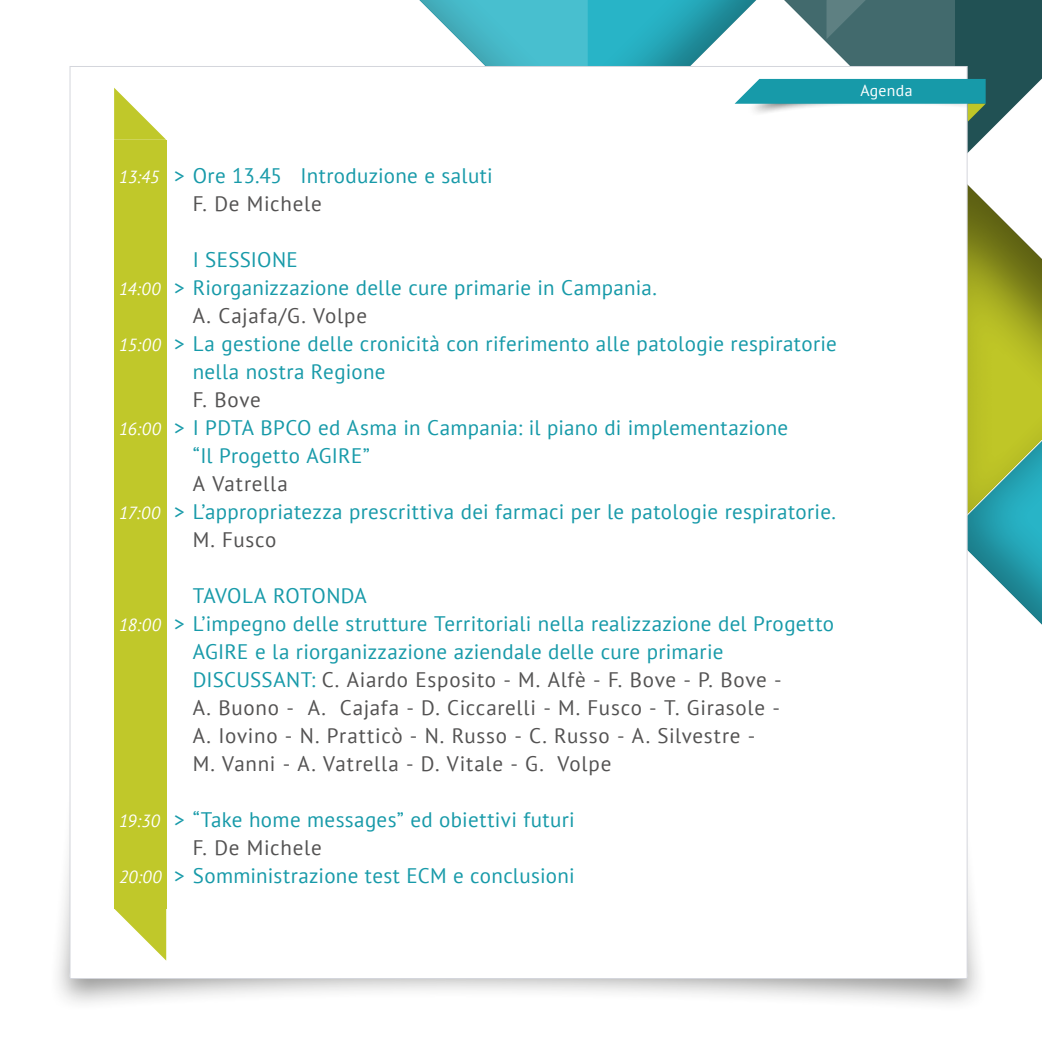
<style>
.page{position:relative;width:1042px;height:1042px;background:#fff}
.page>*{position:absolute;margin:0;border:0;box-sizing:border-box;transform-origin:0 0}
.t1{font:21px/28px "PT Sans";letter-spacing:.015em;color:#179aa9}
.t2{font:21px "PT Sans";letter-spacing:.035em;color:#535252}
.t3{font:italic 17.5px "PT Sans";color:#fff}
.t4{font:15.75px "PT Sans";letter-spacing:.02em;color:#fff}
.s1{color:#179aa9}
</style>
<div class="page">
<svg style="left:588px;top:0;width:146px;height:66px;fill:#27b0c3"></svg>
<svg style="left:419px;top:0;width:169px;height:66px"></svg>
<div style="left:48px;top:771px;width:940px;height:241px;background:#1d1d1b;opacity:.47"></div>
<div style="left:70px;top:66px;width:897px;height:913px;background:#fff;border:1px solid #d4d6dc"></div>
<svg style="left:734px;top:0;width:308px;height:720px"></svg>
<svg style="left:114px;top:908px;width:52px;height:52px"></svg>
<svg style="left:114px;top:88px;width:52px;height:52px"></svg>
<div style="left:114px;top:140px;width:52px;height:768px;background:#c0c82a"></div>
<p class="t4" style="left:860px;top:81px;width:53px">Agenda</p>
<p class="t3" style="left:119px;top:166px;width:42px">13:45</p>
<p class="t1" style="left:174px;top:161px;width:320px">&gt; Ore 13.45 Introduzione e saluti</p>
<p class="t2" style="left:193px;top:190px;width:130px">F. De Michele</p>
<p class="t3" style="left:119px;top:278px;width:43px">14:00</p>
<p class="t3" style="left:119px;top:334px;width:43px">15:00</p>
<p class="t3" style="left:119px;top:418px;width:43px">16:00</p>
<p class="t3" style="left:119px;top:502px;width:43px">17:00</p>
<p class="t1" style="left:174px;top:245px;width:484px;text-indent:19px">I SESSIONE<br>&gt; Riorganizzazione delle cure primarie in Campania.</p>
<p class="t2" style="left:193px;top:302px;width:176px">A. Cajafa/G. Volpe</p>
<p class="t1" style="left:193px;top:329px;width:645px;text-indent:-19px">&gt; La gestione delle cronicità con riferimento alle patologie respiratorie nella nostra Regione</p>
<p class="t2" style="left:193px;top:386px;width:70px">F. Bove</p>
<p class="t1" style="left:193px;top:413px;width:597px;text-indent:-19px">&gt; I PDTA BPCO ed Asma in Campania: il piano di implementazione “Il Progetto AGIRE”</p>
<p class="t2" style="left:193px;top:470px;width:97px">A Vatrella</p>
<p class="t1" style="left:174px;top:497px;width:663px">&gt; L’appropriatezza prescrittiva dei farmaci per le patologie respiratorie.</p>
<p class="t2" style="left:193px;top:526px;width:85px">M. Fusco</p>
<p class="t3" style="left:119px;top:614px;width:43px">18:00</p>
<p class="t3" style="left:119px;top:810px;width:42px">19:30</p>
<p class="t3" style="left:119px;top:866px;width:44px">20:00</p>
<p class="t1" style="left:193px;top:581px;width:176px">TAVOLA ROTONDA</p>
<p class="t1" style="left:174px;top:609px;width:661px">&gt; L’impegno delle strutture Territoriali nella realizzazione del Progetto</p>
<p class="t1" style="left:193px;top:637px;width:532px">AGIRE e la riorganizzazione aziendale delle cure primarie</p>
<p class="t2" style="left:193px;top:666px;width:590px"><span class="s1">DISCUSSANT:</span> C. Aiardo Esposito - M. Alfè - F. Bove - P. Bove -</p>
<p class="t2" style="left:193px;top:694px;width:589px">A. Buono - A. Cajafa - D. Ciccarelli - M. Fusco - T. Girasole -</p>
<p class="t2" style="left:193px;top:722px;width:564px">A. Iovino - N. Pratticò - N. Russo - C. Russo - A. Silvestre -</p>
<p class="t2" style="left:193px;top:750px;width:420px">M. Vanni - A. Vatrella - D. Vitale - G. Volpe</p>
<p class="t1" style="left:174px;top:805px;width:402px">&gt; “Take home messages” ed obiettivi futuri</p>
<p class="t2" style="left:193px;top:834px;width:130px">F. De Michele</p>
<p class="t1" style="left:174px;top:861px;width:402px">&gt; Somministrazione test ECM e conclusioni</p>
</div>
